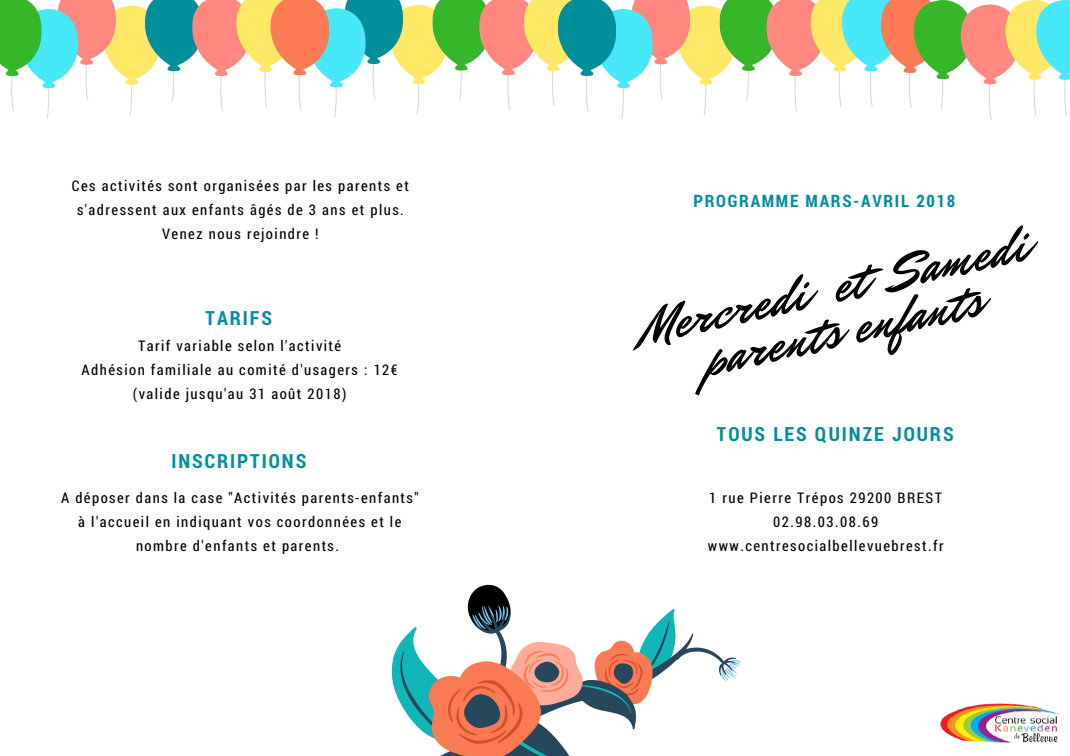
<style>
.page{position:relative;width:1070px;height:756px;background:#fff}
.page>*{position:absolute;margin:0;border:0;box-sizing:border-box;transform-origin:0 0}
.t1{font:51.3px/44.4px "Mr Dafoe";color:#000;text-align:center}
.t2{font:700 19.55px "Roboto Condensed";letter-spacing:.1em;color:#018f9b}
.t3{font:700 17.1px "Roboto Condensed";letter-spacing:.1em;color:#018f9b}
.t4{font:14.65px/24px "Roboto Condensed";letter-spacing:.1em;color:#000;text-align:center}
</style>
<div class="page">
<img style="left:940px;top:704px;width:119px;height:39px">
<svg style="left:0;top:0;width:1069px;height:120px"></svg>
<svg style="left:392px;top:585px;width:349px;height:171px"></svg>
<p class="t4" style="left:72px;top:174px;width:338px">Ces activités sont organisées par les parents et s'adressent aux enfants âgés de 3 ans et plus.<br>Venez nous rejoindre !</p>
<h2 class="t2" style="left:205px;top:305px;width:68px">TARIFS</h2>
<p class="t4" style="left:82px;top:333px;width:317px">Tarif variable selon l'activité<br>Adhésion familiale au comité d'usagers : 12€ (valide jusqu'au 31 août 2018)</p>
<h2 class="t2" style="left:171px;top:448px;width:136px">INSCRIPTIONS</h2>
<p class="t4" style="left:61px;top:485px;width:359px">A déposer dans la case "Activités parents-enfants" à l'accueil en indiquant vos coordonnées et le nombre d'enfants et parents.</p>
<p class="t3" style="left:693px;top:189px;width:263px">PROGRAMME MARS-AVRIL 2018</p>
<h1 class="t1" style="left:634px;top:310px;width:398px;rotate:-13deg">Mercredi et Samedi parents enfants</h1>
<h2 class="t2" style="left:716px;top:420px;width:238px">TOUS LES QUINZE JOURS</h2>
<p class="t4" style="left:707px;top:486px;width:237px">1 rue Pierre Trépos 29200 BREST<br>02.98.03.08.69 www.centresocialbellevuebrest.fr</p>
</div>
